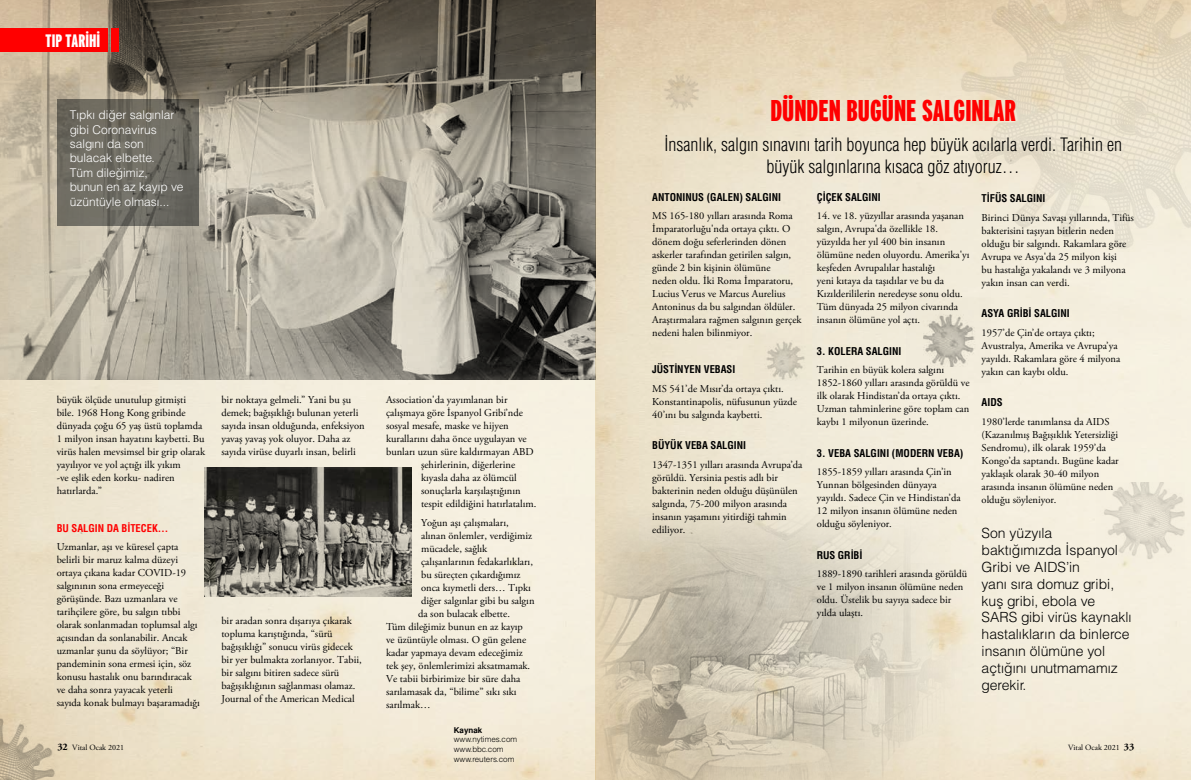
<style>
.page{position:relative;width:1191px;height:780px;background:#fff}
.page>*{position:absolute;margin:0;border:0;box-sizing:border-box;transform-origin:0 0}
.t1{font:900 extra-condensed 30px "Interstate";color:#f00}
.t2{font:18px/21.6px "Helvetica Condensed Light Tr";color:#000;text-align:center}
.t3{font:900 extra-condensed 18px "Interstate";color:#fff}
.t4{font:14px/16.8px "Helvetica Light Normal Tr";color:#000}
.t5{font:12px/14.4px "Helvetica Light Normal Tr";color:#fff}
.t6{font:10.5px/13px "Adobe Garamond Pro";color:#000}
.t7{font:10.5px "Helvetica Cond Bold Tr";color:#000}
.t8{font:10.5px "Helvetica Cond Bold Tr";color:#f00}
.t9{font:8px/9.6px "Helvetica Light Normal Tr";color:#000}
.t10{font:8px "Adobe Garamond Pro";color:#000}
.t11{font:700 8px "Helvetica Tr";color:#000}
.s1{font-weight:700;font-size:10px}
</style>
<div class="page">
<img style="left:0;top:0;width:1191px;height:780px">
<img style="left:863px;top:0;width:328px;height:340px">
<img style="left:595px;top:506px;width:390px;height:274px">
<img style="left:0;top:0;width:595px;height:380px">
<svg style="left:57px;top:99px;width:141px;height:126px;background:#6b695f"></svg>
<img style="left:0;top:678px;width:95px;height:102px">
<img style="left:652px;top:62px;width:58px;height:58px">
<img style="left:906px;top:298px;width:84px;height:84px">
<img style="left:755px;top:329px;width:62px;height:62px">
<img style="left:204px;top:467px;width:207px;height:129px">
<img style="left:1096px;top:482px;width:88px;height:86px">
<div style="left:0;top:28px;width:107px;height:24px;background:#f00"></div>
<div style="left:111px;top:28px;width:7px;height:24px;background:#f00"></div>
<h2 class="t3" style="left:46px;top:30px;width:56px">TIP TARİHİ</h2>
<h1 class="t1" style="left:770px;top:94px;width:247px">DÜNDEN BUGÜNE SALGINLAR</h1>
<h2 class="t2" style="left:664px;top:134px;width:459px">İnsanlık, salgın sınavını tarih boyunca hep büyük acılarla verdi. Tarihin en büyük salgınlarına kısaca göz atıyoruz…</h2>
<p class="t5" style="left:70px;top:107px;width:115px">Tıpkı diğer salgınlar gibi Coronavirus salgını da son bulacak elbette.<br>Tüm dileğimiz, bunun en az kayıp ve üzüntüyle olması...</p>
<p class="t7" style="left:817px;top:190px;width:65px">ÇİÇEK SALGINI</p>
<p class="t6" style="left:817px;top:210px;width:154px">14. ve 18. yüzyıllar arasında yaşanan salgın, Avrupa'da özellikle 18. yüzyılda her yıl 400 bin insanın ölümüne neden oluyordu. Amerika'yı keşfeden Avrupalılar hastalığı<br>yeni kıtaya da taşıdılar ve bu da Kızılderililerin neredeyse sonu oldu.<br>Tüm dünyada 25 milyon civarında insanın ölümüne yol açtı.</p>
<p class="t7" style="left:817px;top:344px;width:86px">3. KOLERA SALGINI</p>
<p class="t6" style="left:817px;top:364px;width:154px">Tarihin en büyük kolera salgını 1852-1860 yılları arasında görüldü ve ilk olarak Hindistan’da ortaya çıktı.<br>Uzman tahminlerine göre toplam can kaybı 1 milyonun üzerinde.</p>
<p class="t7" style="left:817px;top:446px;width:148px">3. VEBA SALGINI (MODERN VEBA)</p>
<p class="t6" style="left:817px;top:466px;width:145px">1855-1859 yılları arasında Çin’in<br>Yunnan bölgesinden dünyaya yayıldı. Sadece Çin ve Hindistan’da<br>12 milyon insanın ölümüne neden olduğu söyleniyor.</p>
<p class="t7" style="left:817px;top:548px;width:47px">RUS GRİBİ</p>
<p class="t6" style="left:817px;top:568px;width:152px">1889-1890 tarihleri arasında görüldü ve 1 milyon insanın ölümüne neden oldu. Üstelik bu sayıya sadece bir yılda ulaştı.</p>
<p class="t7" style="left:981px;top:192px;width:65px">TİFÜS SALGINI</p>
<p class="t6" style="left:981px;top:211px;width:154px">Birinci Dünya Savaşı yıllarında, Tifüs bakterisini taşıyan bitlerin neden olduğu bir salgındı. Rakamlara göre Avrupa ve Asya'da 25 milyon kişi<br>bu hastalığa yakalandı ve 3 milyona yakın insan can verdi.</p>
<p class="t7" style="left:981px;top:307px;width:90px">ASYA GRİBİ SALGINI</p>
<p class="t6" style="left:981px;top:326px;width:140px">1957’de Çin’de ortaya çıktı;<br>Avustralya, Amerika ve Avrupa’ya yayıldı. Rakamlara göre 4 milyona yakın can kaybı oldu.</p>
<p class="t7" style="left:981px;top:396px;width:23px">AIDS</p>
<p class="t6" style="left:981px;top:415px;width:139px">1980’lerde tanımlansa da AIDS (Kazanılmış Bağışıklık Yetersizliği<br>Sendromu), ilk olarak 1959’da<br>Kongo’da saptandı. Bugüne kadar yaklaşık olarak 30-40 milyon arasında insanın ölümüne neden olduğu söyleniyor.</p>
<h3 class="t4" style="left:981px;top:524px;width:152px">Son yüzyıla baktığımızda İspanyol<br>Gribi ve AIDS’in<br>yanı sıra domuz gribi, kuş gribi, ebola ve<br>SARS gibi virüs kaynaklı hastalıkların da binlerce insanın ölümüne yol açtığını unutmamamız gerekir.</h3>
<p class="t7" style="left:652px;top:190px;width:130px">ANTONINUS (GALEN) SALGINI</p>
<p class="t6" style="left:652px;top:210px;width:151px">MS 165-180 yılları arasında Roma İmparatorluğu'nda ortaya çıktı. O dönem doğu seferlerinden dönen askerler tarafından getirilen salgın, günde 2 bin kişinin ölümüne<br>neden oldu. İki Roma İmparatoru, Lucius Verus ve Marcus Aurelius Antoninus da bu salgından öldüler.<br>Araştırmalara rağmen salgının gerçek nedeni halen bilinmiyor.</p>
<p class="t7" style="left:652px;top:363px;width:85px">JÜSTİNYEN VEBASI</p>
<p class="t6" style="left:652px;top:382px;width:146px">MS 541’de Mısır’da ortaya çıktı.<br>Konstantinapolis, nüfusunun yüzde<br>40’ını bu salgında kaybetti.</p>
<p class="t7" style="left:652px;top:438px;width:95px">BÜYÜK VEBA SALGINI</p>
<p class="t6" style="left:652px;top:458px;width:152px">1347-1351 yılları arasında Avrupa’da görüldü. Yersinia pestis adlı bir bakterinin neden olduğu düşünülen salgında, 75-200 milyon arasında insanın yaşamını yitirdiği tahmin ediliyor.</p>
<p class="t6" style="left:386px;top:394px;width:123px">Association'da yayımlanan bir</p>
<p class="t6" style="left:386px;top:407px;width:138px">çalışmaya göre İspanyol Gribi’nde</p>
<p class="t6" style="left:386px;top:420px;width:124px">sosyal mesafe, maske ve hijyen</p>
<p class="t6" style="left:386px;top:433px;width:142px">kurallarını daha önce uygulayan ve</p>
<p class="t6" style="left:386px;top:446px;width:149px">bunları uzun süre kaldırmayan ABD</p>
<p class="t6" style="left:421px;top:459px;width:96px">şehirlerinin, diğerlerine</p>
<p class="t6" style="left:421px;top:472px;width:97px">kıyasla daha az ölümcül</p>
<p class="t6" style="left:421px;top:485px;width:101px">sonuçlarla karşılaştığının</p>
<p class="t6" style="left:421px;top:498px;width:117px">tespit edildiğini hatırlatalım.</p>
<p class="t6" style="left:421px;top:516px;width:89px">Yoğun aşı çalışmaları,</p>
<p class="t6" style="left:421px;top:529px;width:113px">alınan önlemler, verdiğimiz</p>
<p class="t6" style="left:421px;top:542px;width:68px">mücadele, sağlık</p>
<p class="t6" style="left:421px;top:555px;width:113px">çalışanlarının fedakarlıkları,</p>
<p class="t6" style="left:421px;top:568px;width:101px">bu süreçten çıkardığımız</p>
<p class="t6" style="left:421px;top:581px;width:111px">onca kıymetli ders… Tıpkı</p>
<p class="t6" style="left:421px;top:594px;width:115px">diğer salgınlar gibi bu salgın</p>
<p class="t6" style="left:418px;top:607px;width:93px">da son bulacak elbette.</p>
<p class="t6" style="left:386px;top:620px;width:138px">Tüm dileğimiz bunun en az kayıp</p>
<p class="t6" style="left:386px;top:633px;width:142px">ve üzüntüyle olması. O gün gelene</p>
<p class="t6" style="left:386px;top:646px;width:138px">kadar yapmaya devam edeceğimiz</p>
<p class="t6" style="left:386px;top:659px;width:146px">tek şey, önlemlerimizi aksatmamak.</p>
<p class="t6" style="left:386px;top:672px;width:136px">Ve tabii birbirimize bir süre daha</p>
<p class="t6" style="left:386px;top:685px;width:132px">sarılamasak da, “bilime” sıkı sıkı</p>
<p class="t6" style="left:386px;top:698px;width:46px">sarılmak…</p>
<p class="t11" style="left:454px;top:725px;width:30px">Kaynak</p>
<p class="t9" style="left:454px;top:734px;width:65px">www.nytimes.com www.bbc.com www.reuters.com</p>
<p class="t6" style="left:221px;top:394px;width:145px">bir noktaya gelmeli.” Yani bu şu demek; bağışıklığı bulunan yeterli sayıda insan olduğunda, enfeksiyon yavaş yavaş yok oluyor. Daha az sayıda virüse duyarlı insan, belirli</p>
<p class="t6" style="left:57px;top:394px;width:150px">büyük ölçüde unutulup gitmişti bile. 1968 Hong Kong gribinde dünyada çoğu 65 yaş üstü toplamda<br>1 milyon insan hayatını kaybetti. Bu virüs halen mevsimsel bir grip olarak yayılıyor ve yol açtığı ilk yıkım<br>-ve eşlik eden korku- nadiren hatırlarda.”</p>
<p class="t8" style="left:57px;top:521px;width:113px">BU SALGIN DA BİTECEK…</p>
<p class="t6" style="left:57px;top:541px;width:145px">Uzmanlar, aşı ve küresel çapta belirli bir maruz kalma düzeyi ortaya çıkana kadar COVID-19 salgınının sona ermeyeceği görüşünde. Bazı uzmanlara ve tarihçilere göre, bu salgın tıbbi olarak sonlanmadan toplumsal algı açısından da sonlanabilir. Ancak uzmanlar şunu da söylüyor; “Bir pandeminin sona ermesi için, söz konusu hastalık onu barındıracak ve daha sonra yayacak yeterli sayıda konak bulmayı başaramadığı</p>
<p class="t6" style="left:221px;top:615px;width:142px">bir aradan sonra dışarıya çıkarak topluma karıştığında, “sürü bağışıklığı” sonucu virüs gidecek bir yer bulmakta zorlanıyor. Tabii, bir salgını bitiren sadece sürü bağışıklığının sağlanması olamaz.<br>Journal of the American Medical</p>
<p class="t10" style="left:57px;top:743px;width:68px"><span class="s1">32</span> Vital Ocak 2021</p>
<p class="t10" style="left:1068px;top:743px;width:68px">Vital Ocak 2021 <span class="s1">33</span></p>
</div>
